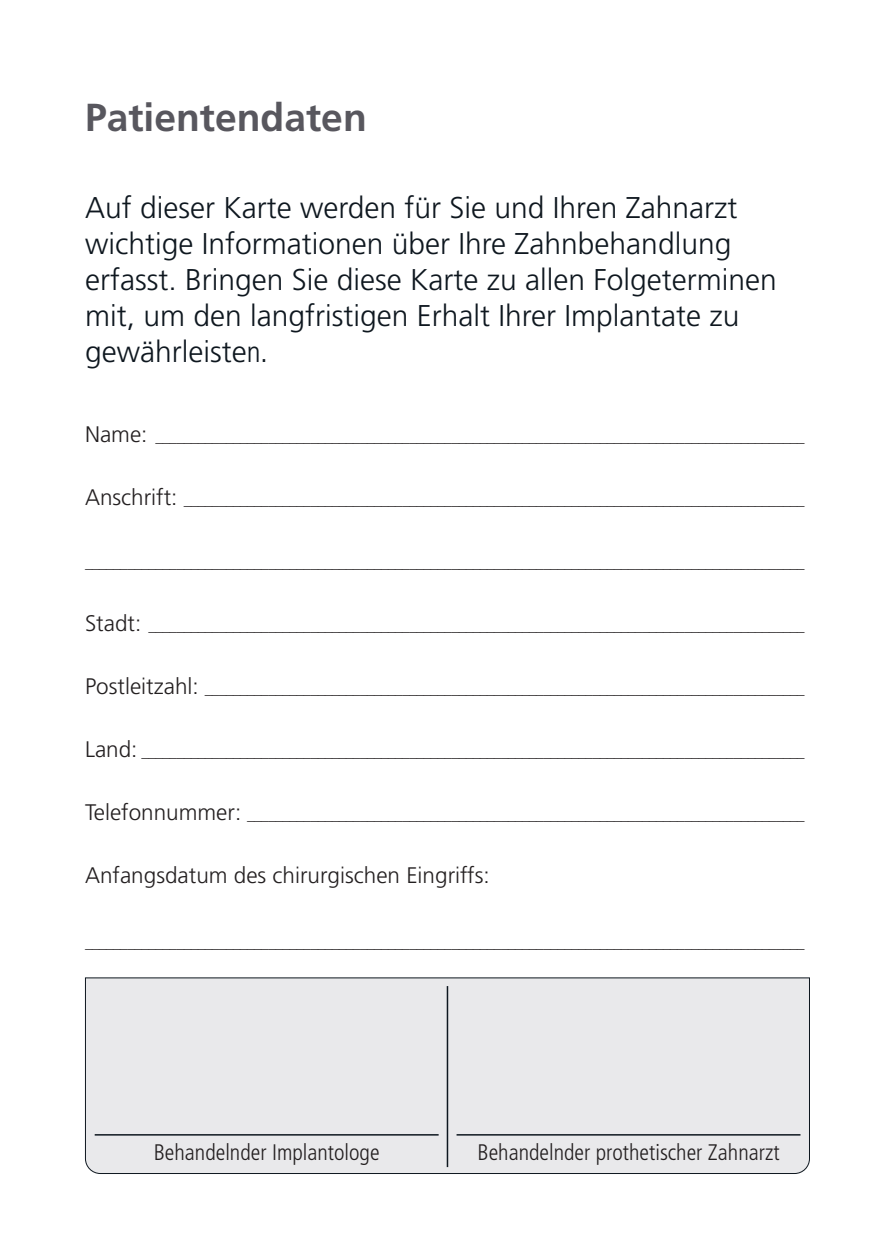
<style>
.page{position:relative;width:893px;height:1259px;background:#fff}
.page>*{position:absolute;margin:0;border:0;box-sizing:border-box;transform-origin:0 0}
.t1{font:700 39px "Frutiger LT Std";color:#58575e}
.t2{font:300 30px/36px "Frutiger LT Std";color:#0e171f}
.t3{font:300 condensed 22.5px "Frutiger LT Std";color:#231f20}
.t4{font:300 22.5px "Frutiger LT Std";color:#231f20}
.t5{font:300 15px "Frutiger LT Std";color:#231f20}
.s1{font-stretch:condensed}
.s2{font-size:22.5px}
</style>
<div class="page">
<div style="left:85px;top:977px;width:725px;height:197px;background:#e9e9eb"></div>
<hr style="left:447px;top:986px;width:1px;height:181px;background:#0e171f">
<hr style="left:95px;top:1134px;width:344px;height:1px;background:#0e171f">
<hr style="left:457px;top:1134px;width:343px;height:1px;background:#0e171f">
<p class="t1" style="left:85px;top:95px;width:283px">Patientendaten</p>
<p class="t2" style="left:85px;top:190px;width:693px">Auf dieser Karte werden für Sie und Ihren Zahnarzt wichtige Informationen über Ihre Zahnbehandlung erfasst. Bringen Sie diese Karte zu allen Folgeterminen mit, um den langfristigen Erhalt Ihrer Implantate zu gewährleiste<span class="s1">n.</span></p>
<p class="t5" style="left:85px;top:428px;width:721px"><span class="s2">Name:</span> ____________________________________________________________________________________________</p>
<p class="t5" style="left:85px;top:491px;width:721px"><span class="s2">Anschrift:</span> ________________________________________________________________________________________</p>
<p class="t5" style="left:85px;top:554px;width:721px">______________________________________________________________________________________________________</p>
<p class="t5" style="left:85px;top:617px;width:721px"><span class="s2">Stadt:</span> _____________________________________________________________________________________________</p>
<p class="t5" style="left:85px;top:680px;width:721px"><span class="s2">Postleitzahl:</span> _____________________________________________________________________________________</p>
<p class="t5" style="left:85px;top:743px;width:721px"><span class="s2">Land:</span> ______________________________________________________________________________________________</p>
<p class="t5" style="left:85px;top:806px;width:721px"><span class="s2">Telefonnummer:</span> _______________________________________________________________________________</p>
<p class="t4" style="left:85px;top:863px;width:406px">Anfangsdatum des chirurgischen Eingriffs:</p>
<p class="t5" style="left:85px;top:934px;width:721px">______________________________________________________________________________________________________</p>
<p class="t3" style="left:154px;top:1139px;width:227px">Behandelnder Implantologe</p>
<p class="t3" style="left:477px;top:1139px;width:304px">Behandelnder prothetischer Zahnarzt</p>
</div>
